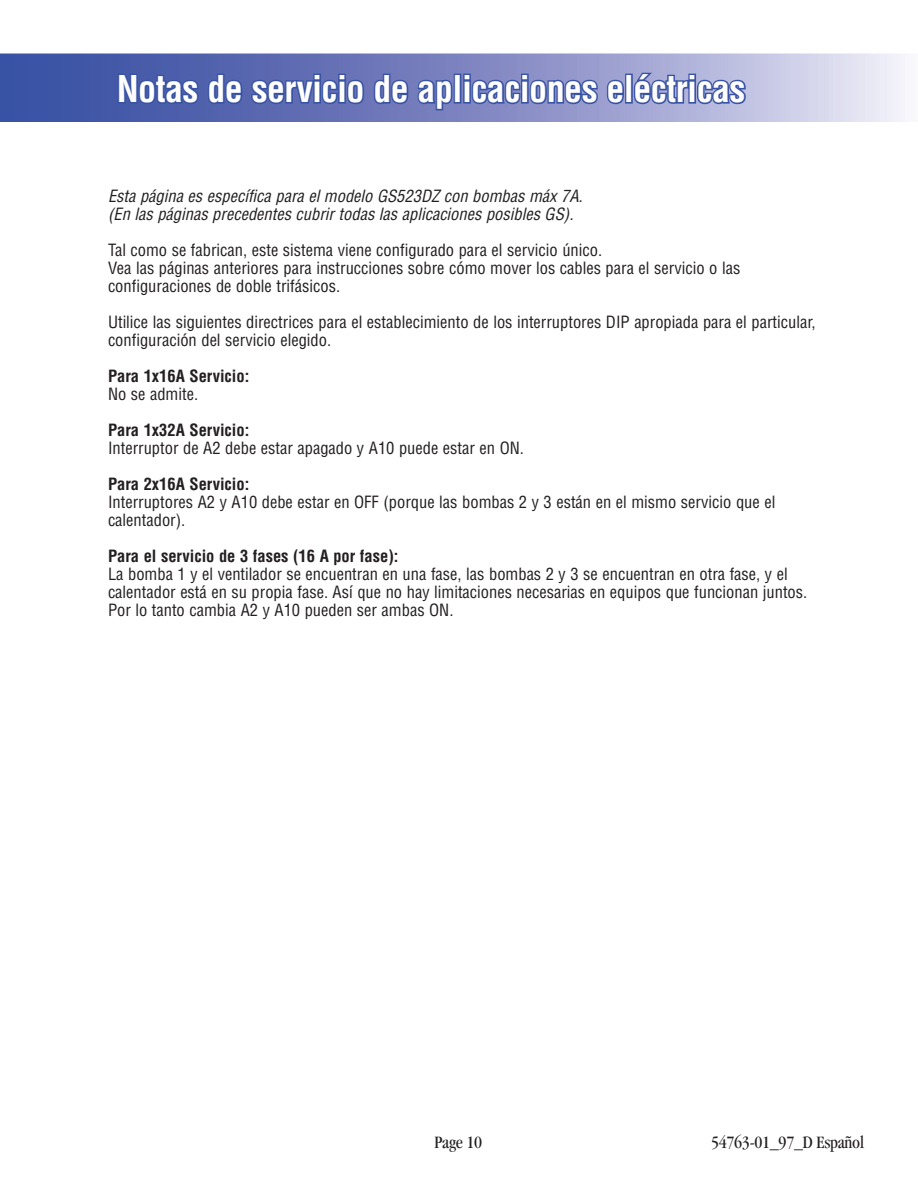
<style>
.page{position:relative;width:918px;height:1188px;background:#fff}
.page>*{position:absolute;margin:0;border:0;box-sizing:border-box;transform-origin:0 0}
.t1{font:700 condensed 36px "Helvetica";letter-spacing:-.015em;color:#fff}
.t2{font:condensed 18px "Garamond";letter-spacing:-.015em;color:#231f20}
.t3{font:condensed 16.5px/18px "Helvetica";color:#231f20}
.t4{font:italic condensed 16.5px/18px "Helvetica";color:#231f20}
.t5{font:700 condensed 16.5px "Helvetica";color:#231f20}
</style>
<div class="page">
<svg style="left:2px;top:56px;width:903px;height:64px;background:#8b94c8"></svg>
<svg style="left:116px;top:60px;width:84px;height:58px;background:#4459a8"></svg>
<svg style="left:206px;top:72px;width:38px;height:34px"></svg>
<div style="left:313px;top:74px;width:8px;height:7px;border:3px solid #3953a4"></div>
<div style="left:338px;top:74px;width:8px;height:7px;border:3px solid #3953a4"></div>
<svg style="left:250px;top:78px;width:111px;height:28px;background:#495da9"></svg>
<div style="left:347px;top:80px;width:17px;height:24px;border:3px solid #3953a4;border-radius:50%"></div>
<svg style="left:372px;top:72px;width:38px;height:34px"></svg>
<svg style="left:416px;top:72px;width:47px;height:40px;background:#5b6bb2"></svg>
<div style="left:463px;top:80px;width:8px;height:24px;border:3px solid #3953a4"></div>
<div style="left:463px;top:74px;width:8px;height:7px;border:3px solid #3953a4"></div>
<div style="left:521px;top:74px;width:8px;height:7px;border:3px solid #3953a4"></div>
<svg style="left:470px;top:78px;width:129px;height:28px;background:#596bb1"></svg>
<svg style="left:605px;top:71px;width:142px;height:35px;background:#7180bd"></svg>
<div style="left:0;top:54px;width:918px;height:68px;border:1px solid #fff"></div>
<h1 class="t1" style="left:117px;top:72px;width:630px">Notas de servicio de aplicaciones eléctricas</h1>
<p class="t4" style="left:108px;top:188px;width:476px">Esta página es específica para el modelo GS523DZ con bombas máx 7A. (En las páginas precedentes cubrir todas las aplicaciones posibles GS).</p>
<p class="t3" style="left:108px;top:242px;width:634px">Tal como se fabrican, este sistema viene configurado para el servicio único.<br>Vea las páginas anteriores para instrucciones sobre cómo mover los cables para el servicio o las configuraciones de doble trifásicos.</p>
<p class="t3" style="left:108px;top:314px;width:709px">Utilice las siguientes directrices para el establecimiento de los interruptores DIP apropiada para el particular, configuración del servicio elegido.</p>
<p class="t5" style="left:108px;top:368px;width:143px">Para 1x16A Servicio:</p>
<p class="t3" style="left:108px;top:386px;width:92px">No se admite.</p>
<p class="t5" style="left:108px;top:422px;width:143px">Para 1x32A Servicio:</p>
<p class="t3" style="left:108px;top:440px;width:417px">Interruptor de A2 debe estar apagado y A10 puede estar en ON.</p>
<p class="t5" style="left:108px;top:476px;width:143px">Para 2x16A Servicio:</p>
<p class="t3" style="left:108px;top:494px;width:669px">Interruptores A2 y A10 debe estar en OFF (porque las bombas 2 y 3 están en el mismo servicio que el calentador).</p>
<p class="t5" style="left:108px;top:548px;width:292px">Para el servicio de 3 fases (16 A por fase):</p>
<p class="t3" style="left:108px;top:566px;width:701px">La bomba 1 y el ventilador se encuentran en una fase, las bombas 2 y 3 se encuentran en otra fase, y el calentador está en su propia fase. Así que no hay limitaciones necesarias en equipos que funcionan juntos.<br>Por lo tanto cambia A2 y A10 pueden ser ambas ON.</p>
<p class="t2" style="left:435px;top:1135px;width:49px">Page 10</p>
<p class="t2" style="left:711px;top:1135px;width:154px">54763-01_97_D Español</p>
</div>
